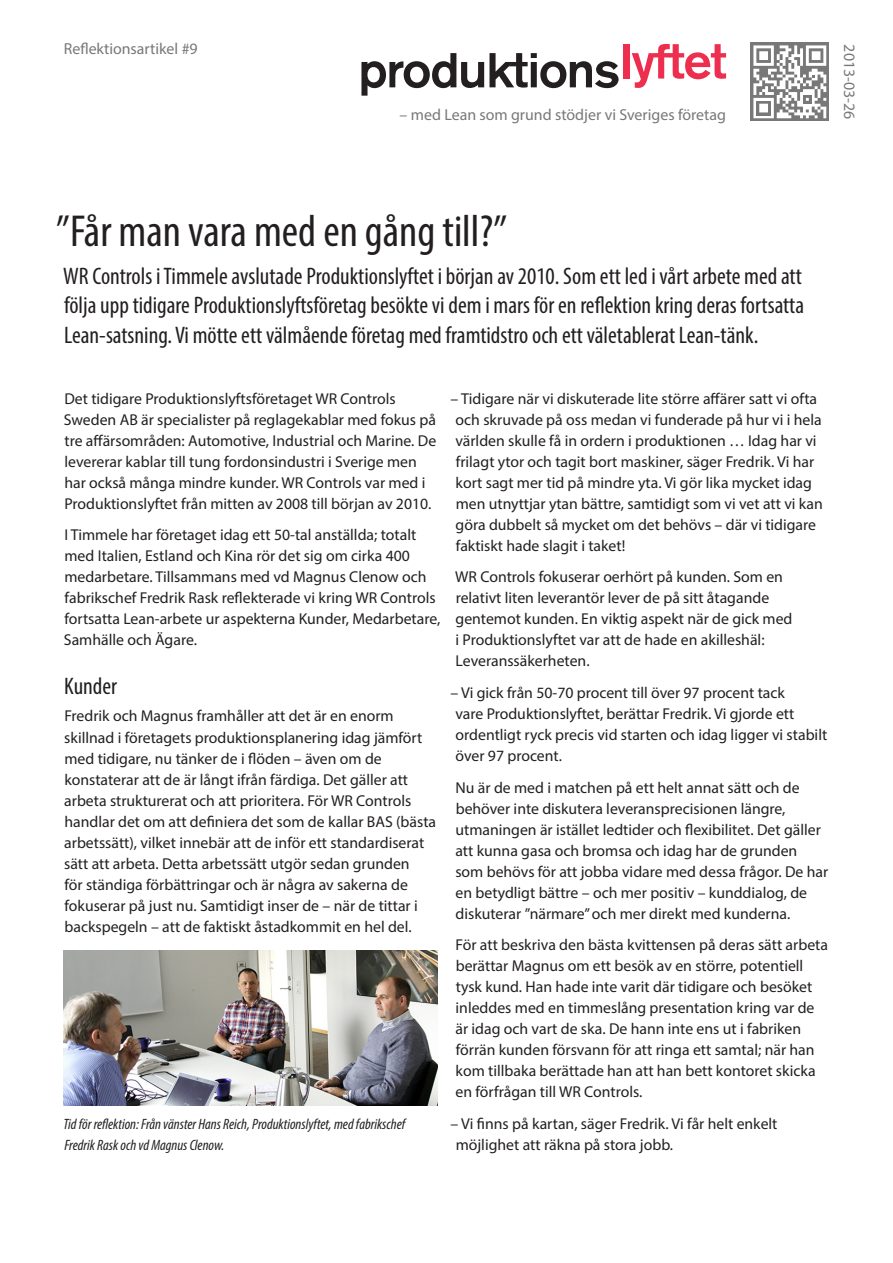
<style>
.page{position:relative;width:893px;height:1263px;background:#fff}
.page>*{position:absolute;margin:0;border:0;box-sizing:border-box;transform-origin:0 0}
.t1{font:condensed 45px "Myriad Pro";color:#231f20}
.t2{font:condensed 24px/29.2px "Myriad Pro";color:#231f20;text-align:justify}
.t3{font:15.9px "Myriad Pro";color:#787878}
.t4{font:15.75px/21px "Myriad Pro";color:#231f20}
.t5{font:italic condensed 15px/21px "Myriad Pro";color:#231f20}
</style>
<div class="page">
<svg style="left:361px;top:53px;width:258px;height:43px"></svg>
<div style="left:623px;top:44px;width:6px;height:35px;background:#ee2e4e"></div>
<svg style="left:632px;top:44px;width:94px;height:44px"></svg>
<svg style="left:750px;top:43px;width:79px;height:78px"></svg>
<svg style="left:753px;top:45px;width:73px;height:73px"></svg>
<img style="left:64px;top:950px;width:374px;height:155px">
<p class="t3" style="left:64px;top:39px;width:135px">Reflektionsartikel #9</p>
<p class="t3" style="left:400px;top:105px;width:328px">– med Lean som grund stödjer vi Sveriges företag</p>
<p class="t3" style="left:859px;top:44px;width:77px;rotate:90deg">2013-03-26</p>
<p class="t1" style="left:56px;top:204px;width:452px">”Får man vara med en gång till?”</p>
<p class="t2" style="left:63px;top:261px;width:742px">WR Controls i Timmele avslutade Produktionslyftet i början av 2010. Som ett led i vårt arbete med att följa upp tidigare Produktionslyftsföretag besökte vi dem i mars för en reflektion kring deras fortsatta Lean-satsning. Vi mötte ett välmående företag med framtidstro och ett väletablerat Lean-tänk.</p>
<p class="t4" style="left:64px;top:388px;width:374px">Det tidigare Produktionslyftsföretaget WR Controls Sweden AB är specialister på reglagekablar med fokus på tre affärsområden: Automotive, Industrial och Marine. De levererar kablar till tung fordonsindustri i Sverige men har också många mindre kunder. WR Controls var med i Produktionslyftet från mitten av 2008 till början av 2010.</p>
<p class="t4" style="left:64px;top:524px;width:378px">I Timmele har företaget idag ett 50-tal anställda; totalt med Italien, Estland och Kina rör det sig om cirka 400 medarbetare. Tillsammans med vd Magnus Clenow och fabrikschef Fredrik Rask reflekterade vi kring WR Controls fortsatta Lean-arbete ur aspekterna Kunder, Medarbetare, Samhälle och Ägare.</p>
<p class="t2" style="left:64px;top:671px;width:54px">Kunder</p>
<p class="t4" style="left:64px;top:705px;width:374px">Fredrik och Magnus framhåller att det är en enorm skillnad i företagets produktionsplanering idag jämfört med tidigare, nu tänker de i flöden – även om de konstaterar att de är långt ifrån färdiga. Det gäller att arbeta strukturerat och att prioritera. För WR Controls handlar det om att definiera det som de kallar BAS (bästa arbetssätt), vilket innebär att de inför ett standardiserat sätt att arbeta. Detta arbetssätt utgör sedan grunden<br>för ständiga förbättringar och är några av sakerna de fokuserar på just nu. Samtidigt inser de – när de tittar i backspegeln – att de faktiskt åstadkommit en hel del.</p>
<p class="t5" style="left:64px;top:1113px;width:343px">Tid för reflektion: Från vänster Hans Reich, Produktionslyftet, med fabrikschef<br>Fredrik Rask och vd Magnus Clenow.</p>
<p class="t4" style="left:455px;top:388px;width:369px;text-indent:-5px">– Tidigare när vi diskuterade lite större affärer satt vi ofta och skruvade på oss medan vi funderade på hur vi i hela världen skulle få in ordern i produktionen … Idag har vi frilagt ytor och tagit bort maskiner, säger Fredrik. Vi har kort sagt mer tid på mindre yta. Vi gör lika mycket idag men utnyttjar ytan bättre, samtidigt som vi vet att vi kan göra dubbelt så mycket om det behövs – där vi tidigare faktiskt hade slagit i taket!</p>
<p class="t4" style="left:455px;top:566px;width:339px">WR Controls fokuserar oerhört på kunden. Som en relativt liten leverantör lever de på sitt åtagande gentemot kunden. En viktig aspekt när de gick med i Produktionslyftet var att de hade en akilleshäl:<br>Leveranssäkerheten.</p>
<p class="t4" style="left:455px;top:682px;width:373px;text-indent:-5px">– Vi gick från 50-70 procent till över 97 procent tack<br>vare Produktionslyftet, berättar Fredrik. Vi gjorde ett ordentligt ryck precis vid starten och idag ligger vi stabilt över 97 procent.</p>
<p class="t4" style="left:455px;top:777px;width:374px">Nu är de med i matchen på ett helt annat sätt och de behöver inte diskutera leveransprecisionen längre, utmaningen är istället ledtider och flexibilitet. Det gäller att kunna gasa och bromsa och idag har de grunden som behövs för att jobba vidare med dessa frågor. De har en betydligt bättre – och mer positiv – kunddialog, de diskuterar ”närmare” och mer direkt med kunderna.</p>
<p class="t4" style="left:455px;top:934px;width:374px">För att beskriva den bästa kvittensen på deras sätt arbeta berättar Magnus om ett besök av en större, potentiell tysk kund. Han hade inte varit där tidigare och besöket inleddes med en timmeslång presentation kring var de är idag och vart de ska. De hann inte ens ut i fabriken förrän kunden försvann för att ringa ett samtal; när han kom tillbaka berättade han att han bett kontoret skicka en förfrågan till WR Controls.</p>
<p class="t4" style="left:456px;top:1113px;width:323px;text-indent:-5px">– Vi finns på kartan, säger Fredrik. Vi får helt enkelt möjlighet att räkna på stora jobb.</p>
</div>
